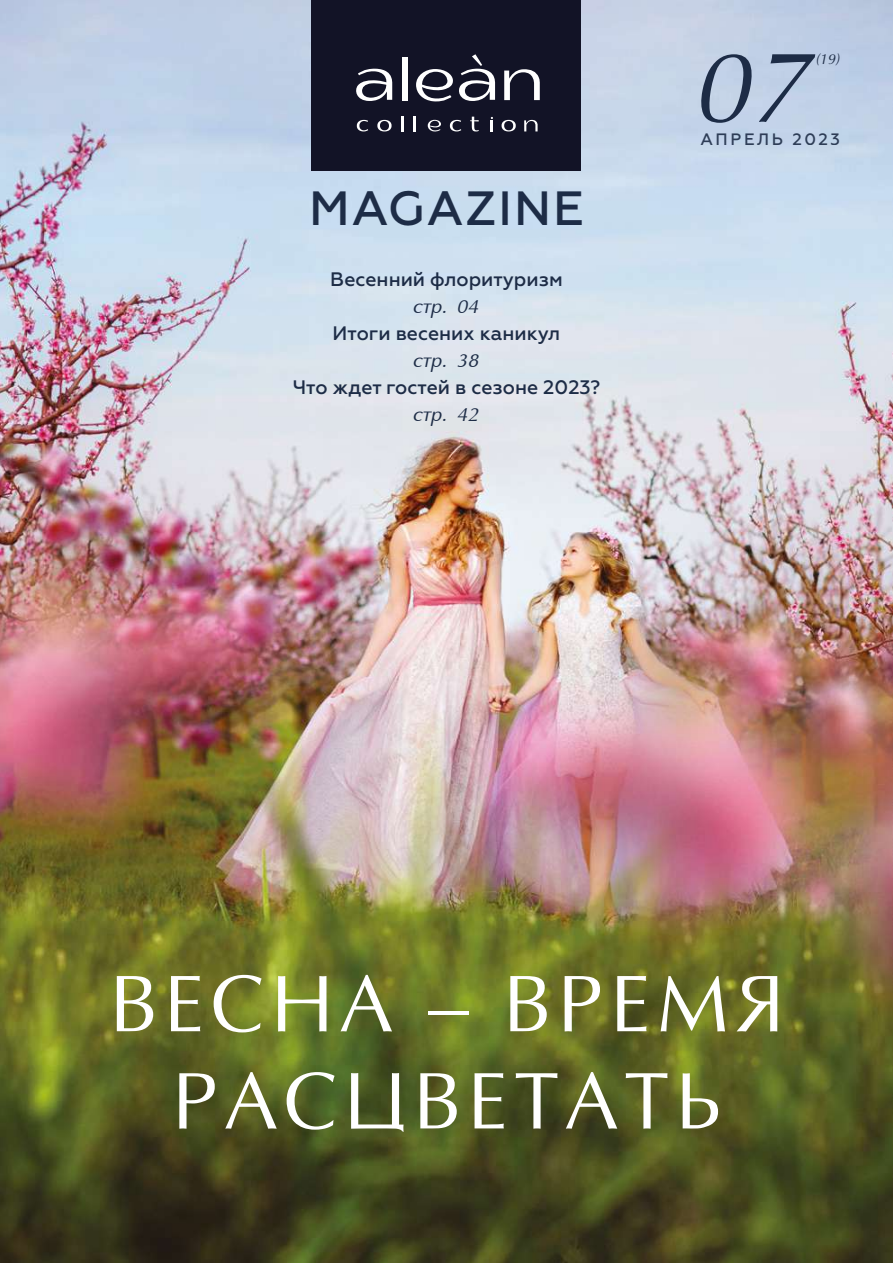
<style>
.page{position:relative;width:893px;height:1263px;background:#fff}
.page>*{position:absolute;margin:0;border:0;box-sizing:border-box;transform-origin:0 0}
.t1{font:italic 94.5px "Optimal C";color:#1d2c46}
.t2{font:81px/97.2px "Optima";letter-spacing:.075em;color:#fff;text-align:center}
.t3{font:500 48px "Geometria";letter-spacing:.04em;color:#1d2c46}
.t4{font:500 19.5px "Geometria";color:#1d2c46}
.t5{font:italic 19.5px "AG Optima";color:#1d2c46}
.t6{font:500 16.5px "Geometria";letter-spacing:.16em;color:#1d2c46}
.t7{font:italic 13.5px "Optimal C";color:#1d2c46}
</style>
<div class="page">
<img style="left:0;top:0;width:893px;height:1263px">
<div style="left:312px;top:0;width:269px;height:171px;background:#121326"></div>
<div style="left:402px;top:57px;width:6px;height:43px;background:#fff"></div>
<svg style="left:504px;top:69px;width:36px;height:31px"></svg>
<svg style="left:416px;top:54px;width:79px;height:48px"></svg>
<svg style="left:356px;top:68px;width:36px;height:33px"></svg>
<svg style="left:402px;top:116px;width:2px;height:15px"></svg>
<svg style="left:414px;top:116px;width:2px;height:15px"></svg>
<svg style="left:428px;top:120px;width:13px;height:12px"></svg>
<svg style="left:524px;top:120px;width:14px;height:11px"></svg>
<svg style="left:357px;top:120px;width:11px;height:11px"></svg>
<svg style="left:377px;top:120px;width:15px;height:11px"></svg>
<svg style="left:450px;top:120px;width:11px;height:11px"></svg>
<svg style="left:502px;top:120px;width:14px;height:11px"></svg>
<svg style="left:491px;top:117px;width:2px;height:14px"></svg>
<svg style="left:470px;top:117px;width:9px;height:14px"></svg>
<h3 class="t3" style="left:309px;top:181px;width:276px">MAGAZINE</h3>
<p class="t4" style="left:330px;top:268px;width:234px">Весенний флоритуризм</p>
<p class="t5" style="left:414px;top:296px;width:67px">стр. 04</p>
<p class="t4" style="left:333px;top:322px;width:229px">Итоги весених каникул</p>
<p class="t5" style="left:414px;top:350px;width:67px">стр. 38</p>
<p class="t4" style="left:293px;top:376px;width:309px">Что ждет гостей в сезоне 2023?</p>
<p class="t5" style="left:414px;top:404px;width:67px">стр. 42</p>
<h1 class="t1" style="left:696px;top:36px;width:118px">07</h1>
<p class="t7" style="left:816px;top:51px;width:26px">(19)</p>
<p class="t6" style="left:700px;top:129px;width:141px">АПРЕЛЬ 2023</p>
<h2 class="t2" style="left:110px;top:959px;width:676px">ВЕСНА – ВРЕМЯ<br>РАСЦВЕТАТЬ</h2>
</div>
